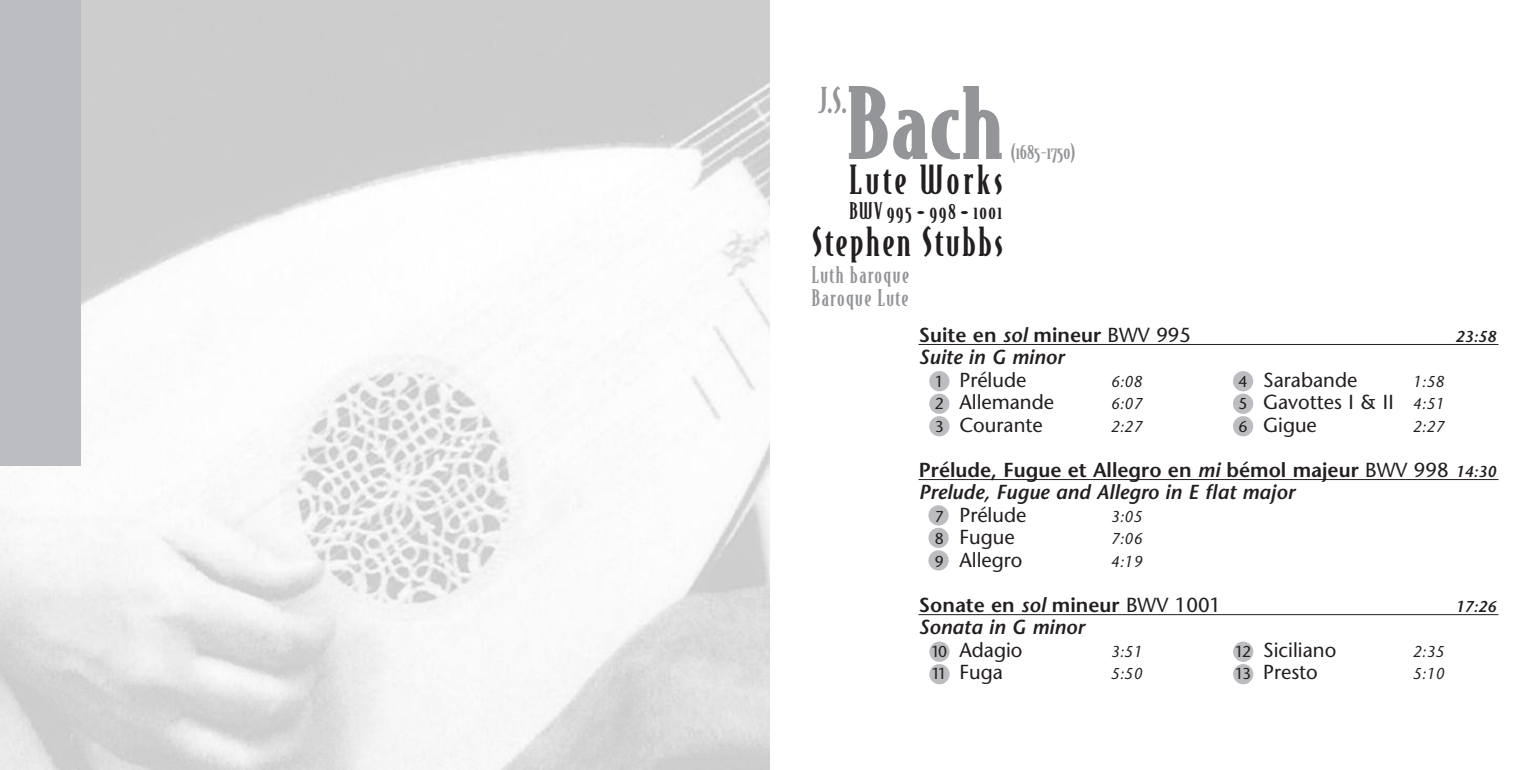
<style>
.page{position:relative;width:1539px;height:770px;background:#fff}
.page>*{position:absolute;margin:0;border:0;box-sizing:border-box;transform-origin:0 0}
.t1{font:94.5px "Bodega Serif Black Oldstyle";color:#939598}
.t2{font:38.02px "Bodega Serif Medium Oldstyle";letter-spacing:.07em;color:#231f20}
.t3{font:38.02px "Bodega Serif Medium Oldstyle";letter-spacing:.1em;color:#231f20}
.t4{font:33.75px "Bodega Serif Medium Oldstyle";color:#939598}
.t5{font:21.82px/22.5px "Bodega Serif Medium Oldstyle";letter-spacing:.07em;color:#939598}
.t6{font:21.82px "Bodega Serif Medium Oldstyle";letter-spacing:.07em;color:#231f20}
.t7{font:20.25px "Stone Sans";color:#231f20}
.t8{font:600 20.25px "Stone Sans";color:#231f20}
.t9{font:italic 600 20.25px/22.5px "Stone Sans";color:#231f20}
.t10{font:20.25px "Bodega Serif Medium Oldstyle";color:#939598}
.t11{font:italic 15.75px "Stone Sans";color:#231f20}
.t12{font:italic 600 15.75px "Stone Sans";color:#231f20}
.s1{font-style:italic}
.s2{font-weight:400}
.s3{font-weight:400;font-style:normal;font-size:15.75px}
.s4{font-weight:400;font-style:normal}
.s5{font-size:15.75px}
.s6{font-style:italic;font-size:15.75px}
</style>
<div class="page">
<div style="left:929px;top:371px;width:21px;height:20px;background:#bcbdc0;border-radius:50%"></div>
<div style="left:1233px;top:371px;width:20px;height:20px;background:#bcbdc0;border-radius:50%"></div>
<div style="left:1233px;top:393px;width:20px;height:21px;background:#bcbdc0;border-radius:50%"></div>
<div style="left:1233px;top:416px;width:20px;height:20px;background:#bcbdc0;border-radius:50%"></div>
<div style="left:928px;top:505px;width:21px;height:20px;background:#bcbdc0;border-radius:50%"></div>
<div style="left:928px;top:527px;width:21px;height:21px;background:#bcbdc0;border-radius:50%"></div>
<div style="left:928px;top:550px;width:21px;height:20px;background:#bcbdc0;border-radius:50%"></div>
<div style="left:929px;top:641px;width:21px;height:20px;background:#bcbdc0;border-radius:50%"></div>
<div style="left:1233px;top:641px;width:20px;height:20px;background:#bcbdc0;border-radius:50%"></div>
<div style="left:1233px;top:664px;width:20px;height:20px;background:#bcbdc0;border-radius:50%"></div>
<div style="left:929px;top:664px;width:21px;height:20px;background:#bcbdc0;border-radius:50%"></div>
<div style="left:929px;top:393px;width:21px;height:21px;background:#bcbdc0;border-radius:50%"></div>
<div style="left:929px;top:416px;width:21px;height:20px;background:#bcbdc0;border-radius:50%"></div>
<hr style="left:919px;top:344px;width:579px;height:1px;background:#231f20">
<hr style="left:919px;top:479px;width:579px;height:1px;background:#231f20">
<hr style="left:919px;top:614px;width:579px;height:1px;background:#231f20">
<img style="left:0;top:0;width:770px;height:770px">
<div style="left:0;top:0;width:81px;height:466px;background:#bcbdc0"></div>
<h3 class="t4" style="left:818px;top:82px;width:31px">J.S.</h3>
<h1 class="t1" style="left:847px;top:71px;width:158px">Bach</h1>
<h2 class="t3" style="left:849px;top:159px;width:155px">Lute Works</h2>
<p class="t6" style="left:849px;top:199px;width:154px">BWV 995 • 998 • 1001</p>
<h2 class="t2" style="left:812px;top:221px;width:193px">Stephen Stubbs</h2>
<p class="t5" style="left:812px;top:264px;width:99px">Luth baroque<br>Baroque Lute</p>
<p class="t10" style="left:1011px;top:140px;width:65px">(1685-1750)</p>
<p class="t8" style="left:919px;top:326px;width:274px">Suite en <span class="s1">sol</span> mineur <span class="s2">BWV 995</span></p>
<p class="t12" style="left:1456px;top:330px;width:42px">23:58</p>
<p class="t9" style="left:935px;top:348px;width:131px;text-indent:-16px">Suite in G minor<br><span class="s3">1</span> <span class="s4">Prélude</span></p>
<p class="t11" style="left:1111px;top:375px;width:33px">6:08</p>
<p class="t7" style="left:1238px;top:371px;width:120px"><span class="s5">4</span> Sarabande</p>
<p class="t11" style="left:1413px;top:375px;width:33px">1:58</p>
<p class="t7" style="left:935px;top:394px;width:121px"><span class="s5">2</span> Allemande</p>
<p class="t11" style="left:1111px;top:397px;width:33px">6:07</p>
<p class="t7" style="left:1238px;top:394px;width:207px"><span class="s5">5</span> Gavottes I &amp; II <span class="s6">4:51</span></p>
<p class="t7" style="left:935px;top:416px;width:110px"><span class="s5">3</span> Courante</p>
<p class="t11" style="left:1111px;top:420px;width:33px">2:27</p>
<p class="t7" style="left:1238px;top:416px;width:80px"><span class="s5">6</span> Gigue</p>
<p class="t11" style="left:1413px;top:420px;width:33px">2:27</p>
<p class="t8" style="left:919px;top:461px;width:579px">Prélude, Fugue et Allegro en <span class="s1">mi</span> bémol majeur <span class="s2">BWV 998</span> <span class="s6">14:30</span></p>
<p class="t9" style="left:919px;top:483px;width:377px">Prelude, Fugue and Allegro in E flat major</p>
<p class="t7" style="left:935px;top:506px;width:93px"><span class="s5">7</span> Prélude</p>
<p class="t11" style="left:1111px;top:510px;width:33px">3:05</p>
<p class="t7" style="left:935px;top:529px;width:81px"><span class="s5">8</span> Fugue</p>
<p class="t11" style="left:1111px;top:532px;width:33px">7:06</p>
<p class="t7" style="left:935px;top:551px;width:89px"><span class="s5">9</span> Allegro</p>
<p class="t11" style="left:1111px;top:555px;width:33px">4:19</p>
<p class="t8" style="left:919px;top:596px;width:304px">Sonate en <span class="s1">sol</span> mineur <span class="s2">BWV 1001</span></p>
<p class="t12" style="left:1456px;top:600px;width:42px">17:26</p>
<p class="t9" style="left:931px;top:618px;width:155px;text-indent:-12px">Sonata in G minor<br><span class="s3">10</span> <span class="s4">Adagio</span></p>
<p class="t11" style="left:1111px;top:645px;width:33px">3:51</p>
<p class="t7" style="left:1235px;top:641px;width:103px"><span class="s5">12</span> Siciliano</p>
<p class="t11" style="left:1413px;top:645px;width:33px">2:35</p>
<p class="t7" style="left:932px;top:664px;width:73px"><span class="s5">11</span> Fuga</p>
<p class="t11" style="left:1111px;top:667px;width:33px">5:50</p>
<p class="t7" style="left:1235px;top:664px;width:85px"><span class="s5">13</span> Presto</p>
<p class="t11" style="left:1413px;top:667px;width:33px">5:10</p>
</div>
